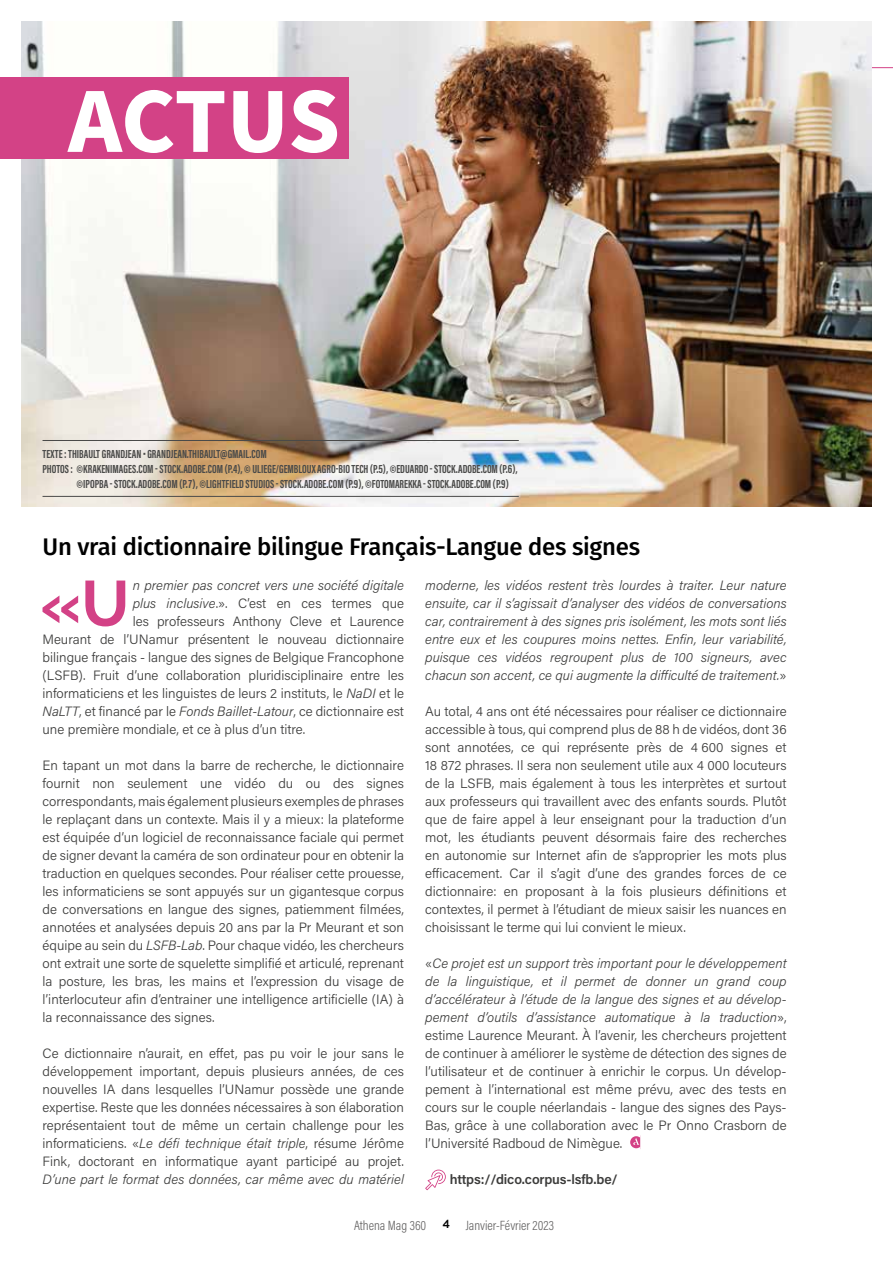
<style>
.page{position:relative;width:893px;height:1263px;background:#fff}
.page>*{position:absolute;margin:0;border:0;box-sizing:border-box;transform-origin:0 0}
.t1{font:600 64.2px "Raleway X";color:#d34286}
.t2{font:500 24px "Fira Sans";letter-spacing:-.01em;color:#000}
.t3{font:300 13.5px/18px "Acumin Pro";color:#3c3c3b;text-align:justify}
.t4{font:italic 300 13.5px/18px "Acumin Pro";color:#3c3c3b;text-align:justify}
.t5{font:300 13.5px "Acumin Pro Cond";color:#646363}
.t6{font:600 13.5px "Acumin Pro";letter-spacing:-.01em;color:#3c3c3b}
.t7{font:700 12px "Acumin Pro Extra Cond";color:#4a4a49}
.s1{font-style:normal}
.s2{font-style:italic}
</style>
<div class="page">
<hr style="left:43px;top:67px;width:850px;height:1px;background:#d34286">
<svg style="left:630px;top:1136px;width:10px;height:13px"></svg>
<svg style="left:425px;top:1169px;width:21px;height:21px"></svg>
<img style="left:21px;top:21px;width:851px;height:486px">
<hr style="left:43px;top:440px;width:476px;height:1px;background:#4a4a49">
<hr style="left:43px;top:496px;width:476px;height:1px;background:#4a4a49">
<div style="left:0;top:77px;width:349px;height:81px;background:#d34286"></div>
<svg style="left:67px;top:90px;width:270px;height:63px"></svg>
<p class="t7" style="left:43px;top:446px;width:226px">TEXTE: THIBAULT GRANDJEAN • GRANDJEAN.THIBAULT@GMAIL.COM</p>
<p class="t7" style="left:43px;top:461px;width:477px">PHOTOS: ©KRAKENIMAGES.COM - STOCK.ADOBE.COM (P.4), © ULIEGE/GEMBLOUX AGRO-BIO TECH (P.5), ©EDUARDO - STOCK.ADOBE.COM (P.6),</p>
<p class="t7" style="left:77px;top:476px;width:434px">©IPOPBA - STOCK.ADOBE.COM (P.7), ©LIGHTFIELD STUDIOS - STOCK.ADOBE.COM (P.9), ©FOTOMAREKKA - STOCK.ADOBE.COM (P.9)</p>
<h2 class="t2" style="left:43px;top:527px;width:599px">Un vrai dictionnaire bilingue Français-Langue des signes</h2>
<p class="t4" style="left:425px;top:576px;width:363px">moderne, les vidéos restent très lourdes à traiter. Leur nature ensuite, car il s’agissait d’analyser des vidéos de conversations car, contrairement à des signes pris isolément, les mots sont liés entre eux et les coupures moins nettes. Enfin, leur variabilité, puisque ces vidéos regroupent plus de 100 signeurs, avec chacun son accent, ce qui augmente la difficulté de traitement.<span class="s1">»</span></p>
<p class="t3" style="left:425px;top:702px;width:363px">Au total, 4 ans ont été nécessaires pour réaliser ce dictionnaire accessible à tous, qui comprend plus de 88 h de vidéos, dont 36 sont annotées, ce qui représente près de 4 600 signes et 18 872 phrases. Il sera non seulement utile aux 4 000 locuteurs de la LSFB, mais également à tous les interprètes et surtout aux professeurs qui travaillent avec des enfants sourds. Plutôt que de faire appel à leur enseignant pour la traduction d’un mot, les étudiants peuvent désormais faire des recherches en autonomie sur Internet afin de s’approprier les mots plus efficacement. Car il s’agit d’une des grandes forces de ce dictionnaire: en proposant à la fois plusieurs définitions et contextes, il permet à l’étudiant de mieux saisir les nuances en choisissant le terme qui lui convient le mieux.</p>
<p class="t3" style="left:425px;top:954px;width:363px">«<span class="s2">Ce projet est un support très important pour le développement de la linguistique, et il permet de donner un grand coup d’accélérateur à l’étude de la langue des signes et au dévelop&shy;pement d’outils d’assistance automatique à la traduction</span>», estime Laurence Meurant. À l’avenir, les chercheurs projettent de continuer à améliorer le système de détection des signes de l’utilisateur et de continuer à enrichir le corpus. Un dévelop&shy;pement à l’international est même prévu, avec des tests en cours sur le couple néerlandais - langue des signes des Pays-Bas, grâce à une collaboration avec le Pr Onno Crasborn de l’Université Radboud de Nimègue.</p>
<p class="t6" style="left:450px;top:1170px;width:169px">https://dico.corpus-lsfb.be/</p>
<h1 class="t1" style="left:40px;top:567px;width:91px">«U</h1>
<p class="t4" style="left:133px;top:576px;width:273px">n premier pas concret vers une société digitale</p>
<p class="t3" style="left:133px;top:594px;width:273px"><span class="s2">plus inclusive</span>.». C’est en ces termes que</p>
<p class="t3" style="left:133px;top:612px;width:273px">les professeurs Anthony Cleve et Laurence</p>
<p class="t3" style="left:43px;top:630px;width:363px">Meurant de l’UNamur présentent le nouveau dictionnaire</p>
<p class="t3" style="left:43px;top:648px;width:363px">bilingue français - langue des signes de Belgique Francophone</p>
<p class="t3" style="left:43px;top:666px;width:363px">(LSFB). Fruit d’une collaboration pluridisciplinaire entre les</p>
<p class="t3" style="left:43px;top:684px;width:363px">informaticiens et les linguistes de leurs 2 instituts, le <span class="s2">NaDI</span> et le</p>
<p class="t3" style="left:43px;top:702px;width:363px"><span class="s2">NaLTT</span>, et financé par le <span class="s2">Fonds Baillet-Latour</span>, ce dictionnaire est</p>
<p class="t3" style="left:43px;top:720px;width:264px">une première mondiale, et ce à plus d’un titre.</p>
<p class="t3" style="left:43px;top:756px;width:363px">En tapant un mot dans la barre de recherche, le dictionnaire fournit non seulement une vidéo du ou des signes correspondants, mais également plusieurs exemples de phrases le replaçant dans un contexte. Mais il y a mieux: la plateforme est équipée d’un logiciel de reconnaissance faciale qui permet de signer devant la caméra de son ordinateur pour en obtenir la traduction en quelques secondes. Pour réaliser cette prouesse, les informaticiens se sont appuyés sur un gigantesque corpus de conversations en langue des signes, patiemment filmées, annotées et analysées depuis 20 ans par la Pr Meurant et son équipe au sein du <span class="s2">LSFB-Lab</span>. Pour chaque vidéo, les chercheurs ont extrait une sorte de squelette simplifié et articulé, reprenant la posture, les bras, les mains et l’expression du visage de l’interlocuteur afin d’entrainer une intelligence artificielle (IA) à la reconnaissance des signes.</p>
<p class="t3" style="left:43px;top:1044px;width:363px">Ce dictionnaire n’aurait, en effet, pas pu voir le jour sans le développement important, depuis plusieurs années, de ces nouvelles IA dans lesquelles l’UNamur possède une grande expertise. Reste que les données nécessaires à son élaboration représentaient tout de même un certain challenge pour les informaticiens. «<span class="s2">Le défi technique était triple</span>, résume Jérôme Fink, doctorant en informatique ayant participé au projet.</p>
<p class="t4" style="left:43px;top:1170px;width:363px">D’une part le format des données, car même avec du matériel</p>
<p class="t5" style="left:354px;top:1217px;width:201px">Athena Mag 360 <sup>4</sup> Janvier-Février 2023</p>
</div>
